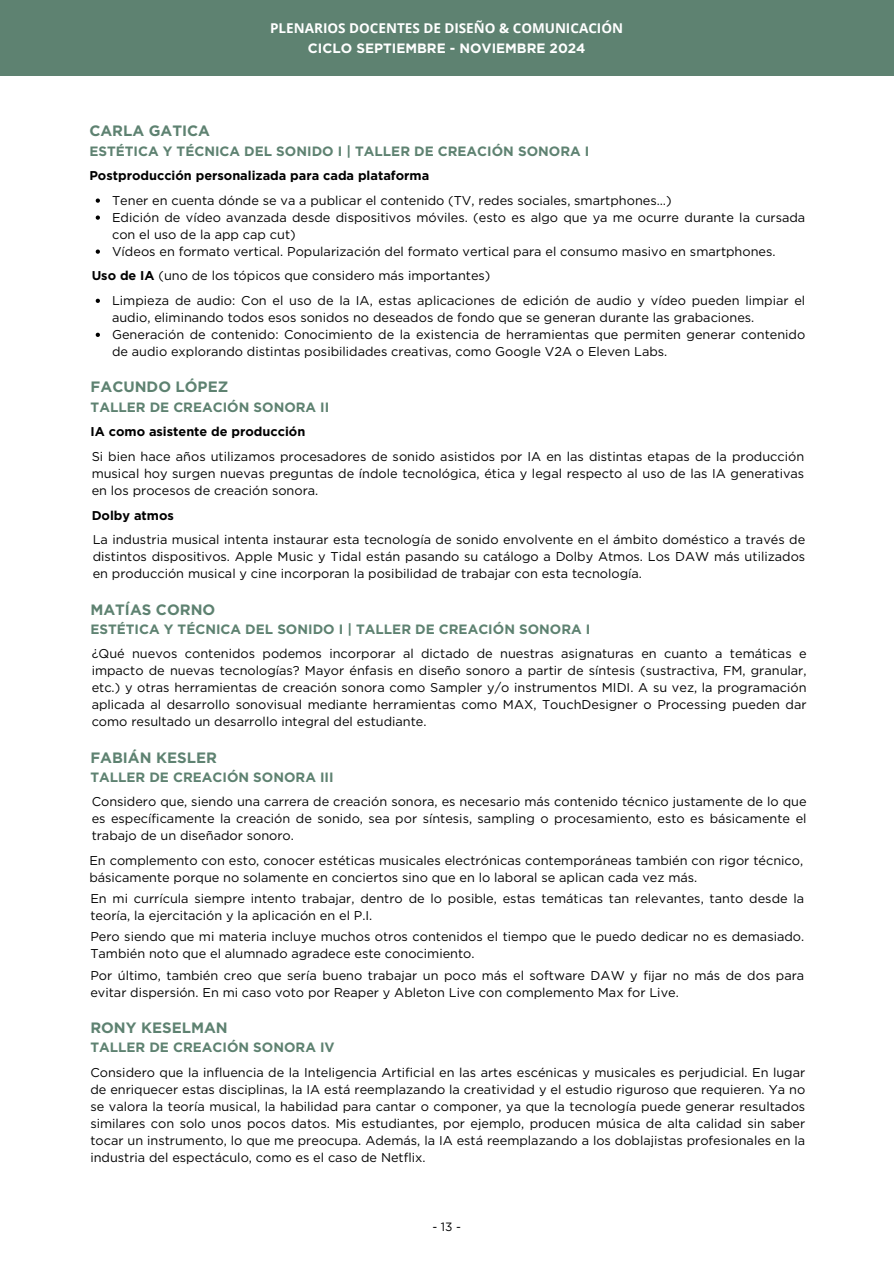
<style>
.page{position:relative;width:894px;height:1264px;background:#fff}
.page>*{position:absolute;margin:0;border:0;box-sizing:border-box;transform-origin:0 0}
.t1{font:700 15px "Gotham";color:#5e8271}
.t2{font:700 13.5px "Gotham";color:#5e8271}
.t3{font:700 13.5px "Open Sans";color:#fff}
.t4{font:700 13.5px "Gotham";color:#fff}
.t5{font:12.75px/17px "Gotham";color:#000}
.t6{font:700 12.75px "Gotham";color:#000}
.t7{font:12px "Gotham";color:#000}
.s1{font-weight:700}
</style>
<div class="page">
<div style="left:0;top:0;width:893px;height:75px;background:#5e8271"></div>
<svg style="left:96px;top:299px;width:4px;height:4px"></svg>
<svg style="left:96px;top:333px;width:4px;height:4px"></svg>
<svg style="left:96px;top:198px;width:4px;height:5px"></svg>
<svg style="left:96px;top:215px;width:4px;height:5px"></svg>
<svg style="left:96px;top:249px;width:4px;height:5px"></svg>
<h1 class="t3" style="left:270px;top:18px;width:354px">PLENARIOS DOCENTES DE DISEÑO &amp; COMUNICACIÓN</h1>
<h1 class="t4" style="left:308px;top:40px;width:279px">CICLO SEPTIEMBRE - NOVIEMBRE 2024</h1>
<p class="t1" style="left:89px;top:122px;width:122px">CARLA GATICA</p>
<p class="t2" style="left:89px;top:142px;width:501px">ESTÉTICA Y TÉCNICA DEL SONIDO I | TALLER DE CREACIÓN SONORA I</p>
<h2 class="t6" style="left:89px;top:168px;width:341px">Postproducción personalizada para cada plataforma</h2>
<h3 class="t5" style="left:112px;top:192px;width:561px">Tener en cuenta dónde se va a publicar el contenido (TV, redes sociales, smartphones…)</h3>
<p class="t5" style="left:112px;top:209px;width:694px">Edición de vídeo avanzada desde dispositivos móviles. (esto es algo que ya me ocurre durante la cursada con el uso de la app cap cut)</p>
<p class="t5" style="left:112px;top:243px;width:664px">Vídeos en formato vertical. Popularización del formato vertical para el consumo masivo en smartphones.</p>
<h1 class="t5" style="left:92px;top:267px;width:400px"><span class="s1">Uso de IA</span> (uno de los tópicos que considero más importantes)</h1>
<p class="t5" style="left:112px;top:292px;width:694px">Limpieza de audio: Con el uso de la IA, estas aplicaciones de edición de audio y vídeo pueden limpiar el audio, eliminando todos esos sonidos no deseados de fondo que se generan durante las grabaciones.</p>
<p class="t5" style="left:112px;top:326px;width:694px">Generación de contenido: Conocimiento de la existencia de herramientas que permiten generar contenido de audio explorando distintas posibilidades creativas, como Google V2A o Eleven Labs.</p>
<h3 class="t1" style="left:91px;top:378px;width:139px">FACUNDO LÓPEZ</h3>
<h3 class="t2" style="left:91px;top:398px;width:240px">TALLER DE CREACIÓN SONORA II</h3>
<h2 class="t5" style="left:92px;top:448px;width:714px;text-align:justify">Si bien hace años utilizamos procesadores de sonido asistidos por IA en las distintas etapas de la producción musical hoy surgen nuevas preguntas de índole tecnológica, ética y legal respecto al uso de las IA generativas en los procesos de creación sonora.</h2>
<h3 class="t6" style="left:92px;top:507px;width:84px">Dolby atmos</h3>
<h1 class="t5" style="left:93px;top:531px;width:714px;text-align:justify">La industria musical intenta instaurar esta tecnología de sonido envolvente en el ámbito doméstico a través de distintos dispositivos. Apple Music y Tidal están pasando su catálogo a Dolby Atmos. Los DAW más utilizados en producción musical y cine incorporan la posibilidad de trabajar con esta tecnología.</h1>
<h3 class="t1" style="left:90px;top:600px;width:126px">MATÍAS CORNO</h3>
<h3 class="t2" style="left:90px;top:620px;width:501px">ESTÉTICA Y TÉCNICA DEL SONIDO I | TALLER DE CREACIÓN SONORA I</h3>
<h1 class="t5" style="left:92px;top:645px;width:716px;text-align:justify">¿Qué nuevos contenidos podemos incorporar al dictado de nuestras asignaturas en cuanto a temáticas e impacto de nuevas tecnologías? Mayor énfasis en diseño sonoro a partir de síntesis (sustractiva, FM, granular, etc.) y otras herramientas de creación sonora como Sampler y/o instrumentos MIDI. A su vez, la programación aplicada al desarrollo sonovisual mediante herramientas como MAX, TouchDesigner o Processing pueden dar como resultado un desarrollo integral del estudiante.</h1>
<h3 class="t1" style="left:90px;top:748px;width:128px">FABIÁN KESLER</h3>
<h3 class="t2" style="left:90px;top:768px;width:245px">TALLER DE CREACIÓN SONORA III</h3>
<h3 class="t5" style="left:92px;top:793px;width:716px;text-align:justify">Considero que, siendo una carrera de creación sonora, es necesario más contenido técnico justamente de lo que es específicamente la creación de sonido, sea por síntesis, sampling o procesamiento, esto es básicamente el trabajo de un diseñador sonoro.</h3>
<h3 class="t5" style="left:89px;top:851px;width:715px">En complemento con esto, conocer estéticas musicales electrónicas contemporáneas también con rigor técnico, básicamente porque no solamente en conciertos sino que en lo laboral se aplican cada vez más.</h3>
<h3 class="t5" style="left:90px;top:890px;width:715px">En mi currícula siempre intento trabajar, dentro de lo posible, estas temáticas tan relevantes, tanto desde la teoría, la ejercitación y la aplicación en el P.I.</h3>
<h3 class="t5" style="left:90px;top:928px;width:715px">Pero siendo que mi materia incluye muchos otros contenidos el tiempo que le puedo dedicar no es demasiado.<br>También noto que el alumnado agradece este conocimiento.</h3>
<h1 class="t5" style="left:90px;top:966px;width:715px">Por último, también creo que sería bueno trabajar un poco más el software DAW y fijar no más de dos para evitar dispersión. En mi caso voto por Reaper y Ableton Live con complemento Max for Live.</h1>
<h3 class="t1" style="left:90px;top:1018px;width:139px">RONY KESELMAN</h3>
<h3 class="t2" style="left:90px;top:1039px;width:246px">TALLER DE CREACIÓN SONORA IV</h3>
<p class="t5" style="left:90px;top:1063px;width:716px;text-align:justify">Considero que la influencia de la Inteligencia Artificial en las artes escénicas y musicales es perjudicial. En lugar de enriquecer estas disciplinas, la IA está reemplazando la creatividad y el estudio riguroso que requieren. Ya no se valora la teoría musical, la habilidad para cantar o componer, ya que la tecnología puede generar resultados similares con solo unos pocos datos. Mis estudiantes, por ejemplo, producen música de alta calidad sin saber tocar un instrumento, lo que me preocupa. Además, la IA está reemplazando a los doblajistas profesionales en la industria del espectáculo, como es el caso de Netflix.</p>
<h2 class="t6" style="left:91px;top:424px;width:216px">IA como asistente de producción</h2>
<h1 class="t7" style="left:432px;top:1219px;width:30px">-13-</h1>
</div>
